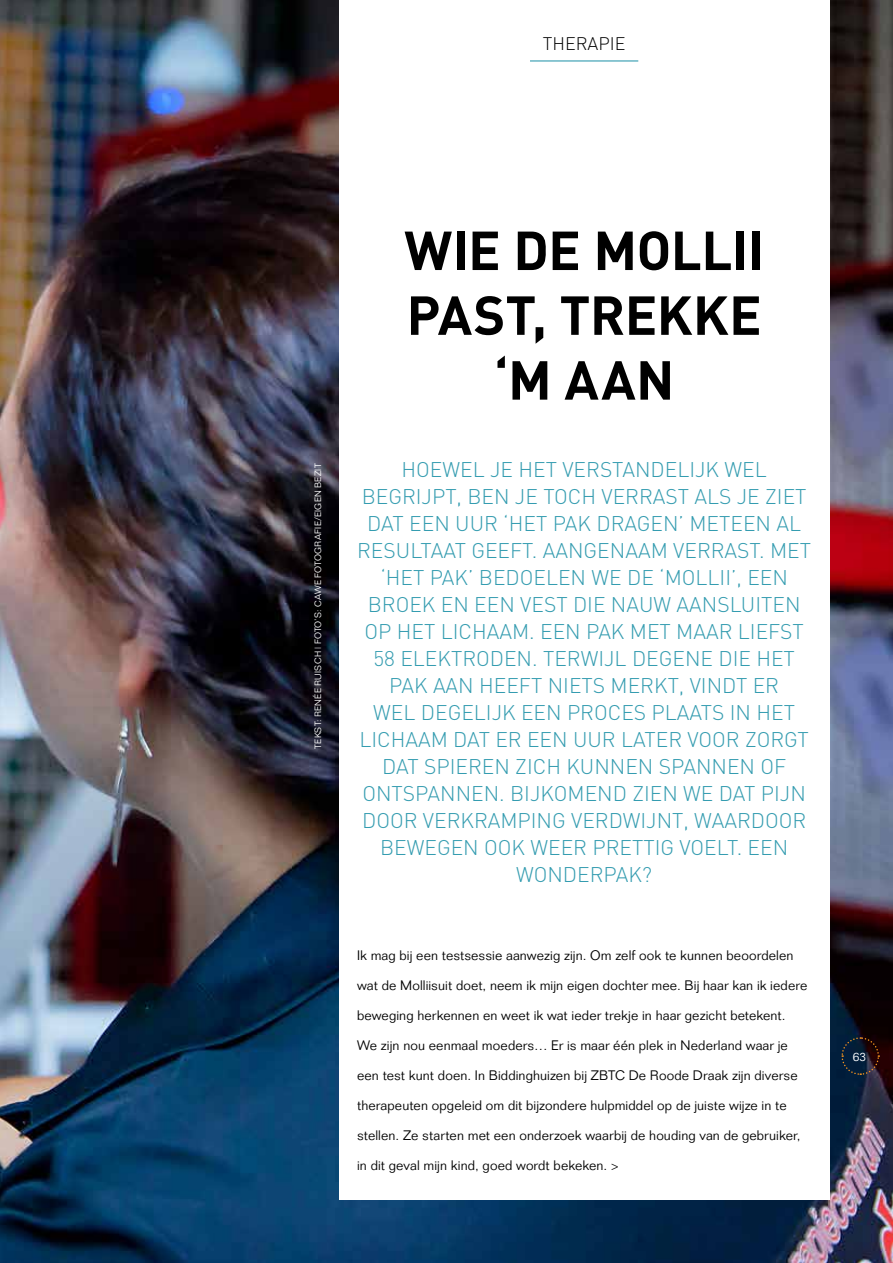
<style>
.page{position:relative;width:893px;height:1263px;background:#fff}
.page>*{position:absolute;margin:0;border:0;box-sizing:border-box;transform-origin:0 0}
.t1{font:700 54px/64.8px "DIN";letter-spacing:-.01em;color:#000;text-align:center}
.t2{font:300 21px/27px "DIN";color:#349cb0;text-align:center}
.t3{font:300 18px "DIN";color:#000}
.t4{font:300 13.5px "Folio";letter-spacing:.01em;color:#000}
.t5{font:300 12px "Folio";color:#fff}
.t6{font:300 9px "Folio";letter-spacing:.025em;color:#fff}
</style>
<div class="page">
<img style="left:0;top:0;width:893px;height:1263px">
<div style="left:339px;top:0;width:490px;height:1199px;background:#fff"></div>
<svg style="left:841px;top:1036px;width:39px;height:40px"></svg>
<hr style="left:530px;top:60px;width:108px;height:2px;background:#349cb0">
<p class="t3" style="left:543px;top:32px;width:84px">THERAPIE</p>
<p class="t6" style="left:313px;top:749px;width:287px;rotate:-90deg">TEKST: RENÉE RUISCH | FOTO’S: CAWE FOTOGRAFIE/EIGEN BEZIT</p>
<h1 class="t1" style="left:404px;top:216px;width:361px">WIE DE MOLLII<br>PAST, TREKKE ‘M AAN</h1>
<p class="t2" style="left:357px;top:456px;width:455px">HOEWEL JE HET VERSTANDELIJK WEL BEGRIJPT, BEN JE TOCH VERRAST ALS JE ZIET DAT EEN UUR ‘HET PAK DRAGEN’ METEEN AL RESULTAAT GEEFT. AANGENAAM VERRAST. MET ‘HET PAK’ BEDOELEN WE DE ‘MOLLII’, EEN BROEK EN EEN VEST DIE NAUW AANSLUITEN OP HET LICHAAM. EEN PAK MET MAAR LIEFST 58 ELEKTRODEN. TERWIJL DEGENE DIE HET PAK AAN HEEFT NIETS MERKT, VINDT ER<br>WEL DEGELIJK EEN PROCES PLAATS IN HET LICHAAM DAT ER EEN UUR LATER VOOR ZORGT DAT SPIEREN ZICH KUNNEN SPANNEN OF ONTSPANNEN. BIJKOMEND ZIEN WE DAT PIJN DOOR VERKRAMPING VERDWIJNT, WAARDOOR BEWEGEN OOK WEER PRETTIG VOELT. EEN WONDERPAK?</p>
<p class="t4" style="left:357px;top:947px;width:438px">Ik mag bij een testsessie aanwezig zijn. Om zelf ook te kunnen beoordelen</p>
<p class="t4" style="left:357px;top:977px;width:452px">wat de Molliisuit doet, neem ik mijn eigen dochter mee. Bij haar kan ik iedere</p>
<p class="t4" style="left:357px;top:1007px;width:430px">beweging herkennen en weet ik wat ieder trekje in haar gezicht betekent.</p>
<p class="t4" style="left:357px;top:1037px;width:432px">We zijn nou eenmaal moeders… Er is maar één plek in Nederland waar je</p>
<p class="t4" style="left:357px;top:1067px;width:442px">een test kunt doen. In Biddinghuizen bij ZBTC De Roode Draak zijn diverse</p>
<p class="t4" style="left:357px;top:1097px;width:431px">therapeuten opgeleid om dit bijzondere hulpmiddel op de juiste wijze in te</p>
<p class="t4" style="left:357px;top:1127px;width:445px">stellen. Ze starten met een onderzoek waarbij de houding van de gebruiker,</p>
<p class="t4" style="left:357px;top:1157px;width:263px">in dit geval mijn kind, goed wordt bekeken. &gt;</p>
<p class="t5" style="left:853px;top:1049px;width:15px">63</p>
</div>
